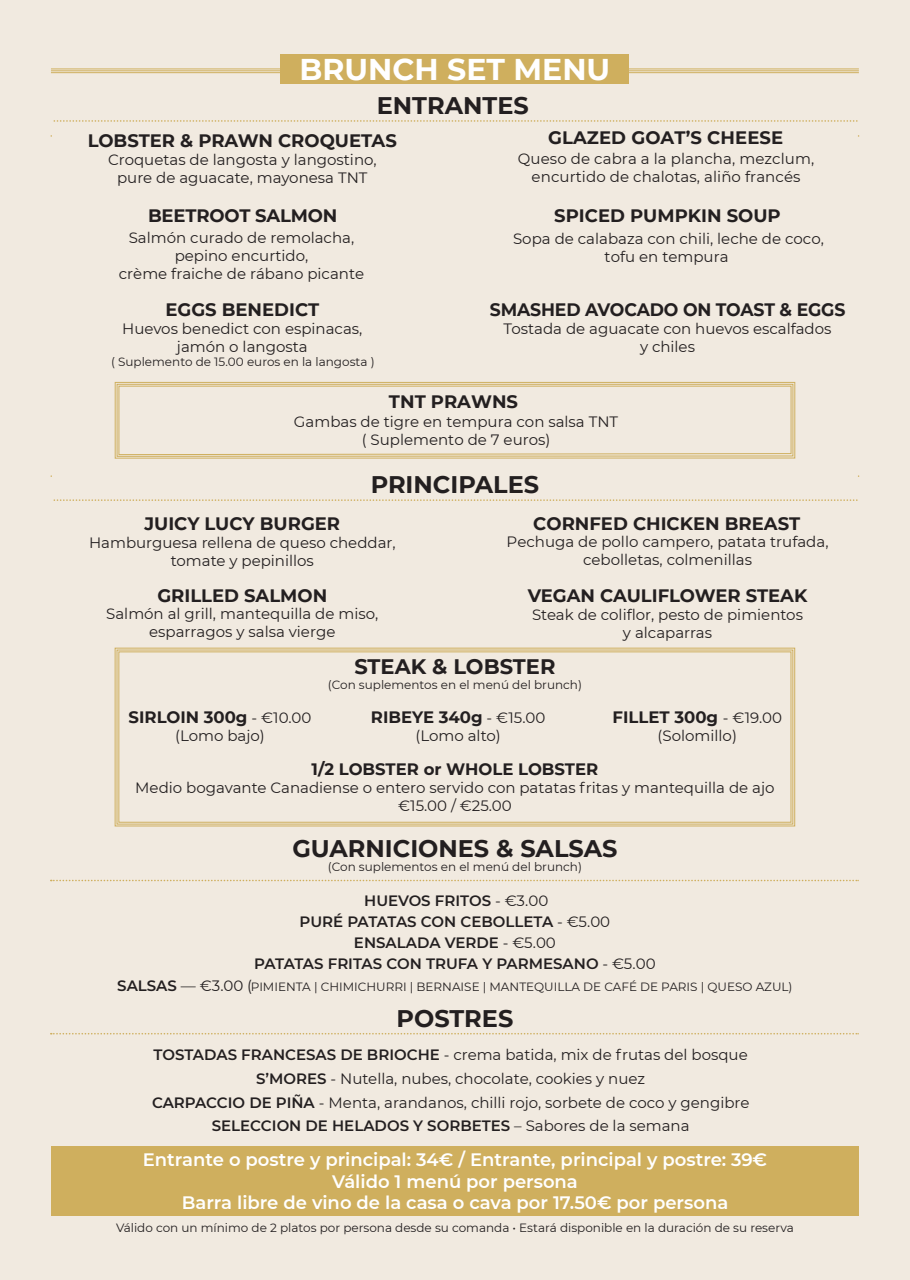
<style>
.page{position:relative;width:910px;height:1280px;background:#f1eae0}
.page>*{position:absolute;margin:0;border:0;box-sizing:border-box;transform-origin:0 0}
.t1{font:700 30px "Montserrat";color:#fff}
.t2{font:700 24px "Montserrat";color:#231f20}
.t3{font:700 21px "Montserrat";color:#231f20}
.t4{font:700 18px "Montserrat";color:#231f20}
.t5{font:600 18px/21.6px "Montserrat";color:#fff;text-align:center}
.t6{font:700 18px "Montserrat";color:#231f20;scale:.96 1}
.t7{font:700 16.5px "Montserrat";color:#231f20}
.t8{font:15px/18px "Montserrat";color:#231f20;text-align:center}
.t9{font:600 15px/21px "Montserrat";color:#231f20;text-align:center}
.t10{font:12px "Montserrat";color:#231f20}
.s1{font-weight:400;font-size:15px}
.s2{font-weight:400}
.s3{font-weight:600;font-size:15px}
.s4{font-size:15px}
.s5{font-weight:600}
</style>
<div class="page">
<hr style="left:51px;top:69px;width:808px;height:1px;background:#cfaf5e">
<hr style="left:51px;top:70px;width:808px;height:1px;background:#cfaf5e">
<hr style="left:51px;top:72px;width:808px;height:1px;background:#cfaf5e">
<div style="left:281px;top:54px;width:348px;height:30px;background:#cfaf5e"></div>
<div style="left:51px;top:1146px;width:808px;height:69px;background:#cfaf5e"></div>
<svg style="left:54px;top:499px;width:803px;height:2px;background:#e6d7b8"></svg>
<svg style="left:51px;top:880px;width:808px;height:1px"></svg>
<svg style="left:51px;top:1033px;width:808px;height:1px"></svg>
<svg style="left:54px;top:120px;width:803px;height:2px;background:#e6d7b8"></svg>
<div style="left:114px;top:647px;width:681px;height:180px;background:#f1eae0"></div>
<div style="left:118px;top:651px;width:673px;height:172px;border:1px solid #cfaf5e"></div>
<svg style="left:114px;top:382px;width:682px;height:77px;background:#deca9b"></svg>
<div style="left:117px;top:384px;width:676px;height:73px;border:1px solid #cfaf5e"></div>
<div style="left:118px;top:385px;width:674px;height:70px;background:#f1eae0"></div>
<h1 class="t1" style="left:300px;top:48px;width:312px">BRUNCH SET MENU</h1>
<h2 class="t2" style="left:377px;top:88px;width:153px">ENTRANTES</h2>
<p class="t4" style="left:88px;top:127px;width:311px">LOBSTER &amp; PRAWN CROQUETAS</p>
<p class="t8" style="left:108px;top:150px;width:270px">Croquetas de langosta y langostino, pure de aguacate, mayonesa TNT</p>
<p class="t4" style="left:148px;top:203px;width:191px">BEETROOT SALMON</p>
<p class="t8" style="left:119px;top:228px;width:247px">Salmón curado de remolacha, pepino encurtido,<br>crème fraiche de rábano picante</p>
<p class="t4" style="left:165px;top:296px;width:155px">EGGS BENEDICT</p>
<p class="t8" style="left:122px;top:319px;width:242px">Huevos benedict con espinacas, jamón o langosta</p>
<p class="t10" style="left:111px;top:354px;width:265px">( Suplemento de 15.00 euros en la langosta )</p>
<p class="t4" style="left:548px;top:125px;width:237px">GLAZED GOAT’S CHEESE</p>
<p class="t8" style="left:518px;top:149px;width:298px">Queso de cabra a la plancha, mezclum, encurtido de chalotas, aliño francés</p>
<p class="t4" style="left:554px;top:202px;width:228px">SPICED PUMPKIN SOUP</p>
<p class="t8" style="left:513px;top:229px;width:312px">Sopa de calabaza con chili, leche de coco, tofu en tempura</p>
<p class="t6" style="left:490px;top:296px;width:372px">SMASHED AVOCADO ON TOAST &amp; EGGS</p>
<p class="t8" style="left:504px;top:319px;width:329px">Tostada de aguacate con huevos escalfados y chiles</p>
<p class="t4" style="left:389px;top:389px;width:131px">TNT PRAWNS</p>
<p class="t8" style="left:294px;top:412px;width:326px">Gambas de tigre en tempura con salsa TNT ( Suplemento de 7 euros)</p>
<h2 class="t2" style="left:371px;top:467px;width:170px">PRINCIPALES</h2>
<p class="t4" style="left:144px;top:511px;width:197px">JUICY LUCY BURGER</p>
<p class="t8" style="left:89px;top:533px;width:308px">Hamburguesa rellena de queso cheddar, tomate y pepinillos</p>
<p class="t4" style="left:157px;top:583px;width:171px">GRILLED SALMON</p>
<p class="t8" style="left:106px;top:604px;width:274px">Salmón al grill, mantequilla de miso, esparragos y salsa vierge</p>
<p class="t4" style="left:533px;top:510px;width:269px">CORNFED CHICKEN BREAST</p>
<p class="t8" style="left:507px;top:532px;width:323px">Pechuga de pollo campero, patata trufada, cebolletas, colmenillas</p>
<p class="t4" style="left:528px;top:583px;width:281px">VEGAN CAULIFLOWER STEAK</p>
<p class="t8" style="left:532px;top:605px;width:272px">Steak de coliflor, pesto de pimientos y alcaparras</p>
<p class="t7" style="left:129px;top:705px;width:184px">SIRLOIN 300g <span class="s1">- €10.00</span></p>
<p class="t8" style="left:175px;top:726px;width:91px">(Lomo bajo)</p>
<h3 class="t3" style="left:354px;top:652px;width:203px">STEAK &amp; LOBSTER</h3>
<p class="t10" style="left:328px;top:676px;width:256px">(Con suplementos en el menú del brunch)</p>
<p class="t7" style="left:371px;top:705px;width:176px">RIBEYE 340g <span class="s1">- €15.00</span></p>
<p class="t8" style="left:415px;top:726px;width:87px">(Lomo alto)</p>
<p class="t7" style="left:613px;top:705px;width:171px">FILLET 300g <span class="s1">- €19.00</span></p>
<p class="t8" style="left:658px;top:726px;width:81px">(Solomillo)</p>
<p class="t7" style="left:312px;top:757px;width:288px">1/2 LOBSTER or WHOLE LOBSTER</p>
<p class="t8" style="left:135px;top:778px;width:641px">Medio bogavante Canadiense o entero servido con patatas fritas y mantequilla de ajo €15.00 / €25.00</p>
<h2 class="t2" style="left:292px;top:831px;width:327px">GUARNICIONES &amp; SALSAS</h2>
<p class="t10" style="left:328px;top:859px;width:256px">(Con suplementos en el menú del brunch)</p>
<p class="t9" style="left:254px;top:889px;width:403px">HUEVOS FRITOS <span class="s2">- €3.00<br></span>PURÉ PATATAS CON CEBOLLETA <span class="s2">- €5.00<br></span>ENSALADA VERDE <span class="s2">- €5.00<br></span>PATATAS FRITAS CON TRUFA Y PARMESANO <span class="s2">- €5.00</span></p>
<p class="t10" style="left:117px;top:979px;width:677px"><span class="s3">SALSAS</span> <span class="s4">— €3.00 (</span>PIMIENTA | CHIMICHURRI | BERNAISE | MANTEQUILLA DE CAFÉ DE PARIS | QUESO AZUL)</p>
<h2 class="t2" style="left:396px;top:1001px;width:118px">POSTRES</h2>
<p class="t8" style="left:152px;top:1042px;width:599px;line-height:24px"><span class="s5">TOSTADAS FRANCESAS DE BRIOCHE</span> - crema batida, mix de frutas del bosque<br><span class="s5">S’MORES</span> - Nutella, nubes, chocolate, cookies y nuez<br><span class="s5">CARPACCIO DE PIÑA</span> - Menta, arandanos, chilli rojo, sorbete de coco y gengibre</p>
<p class="t9" style="left:212px;top:1114px;width:479px">SELECCION DE HELADOS Y SORBETES <span class="s2">– Sabores de la semana</span></p>
<p class="t5" style="left:143px;top:1148px;width:626px">Entrante o postre y principal: 34€ / Entrante, principal y postre: 39€<br>Válido 1 menú por persona<br>Barra libre de vino de la casa o cava por 17.50€ por persona</p>
<p class="t10" style="left:116px;top:1219px;width:679px">Válido con un mínimo de 2 platos por persona desde su comanda • Estará disponible en la duración de su reserva</p>
</div>
